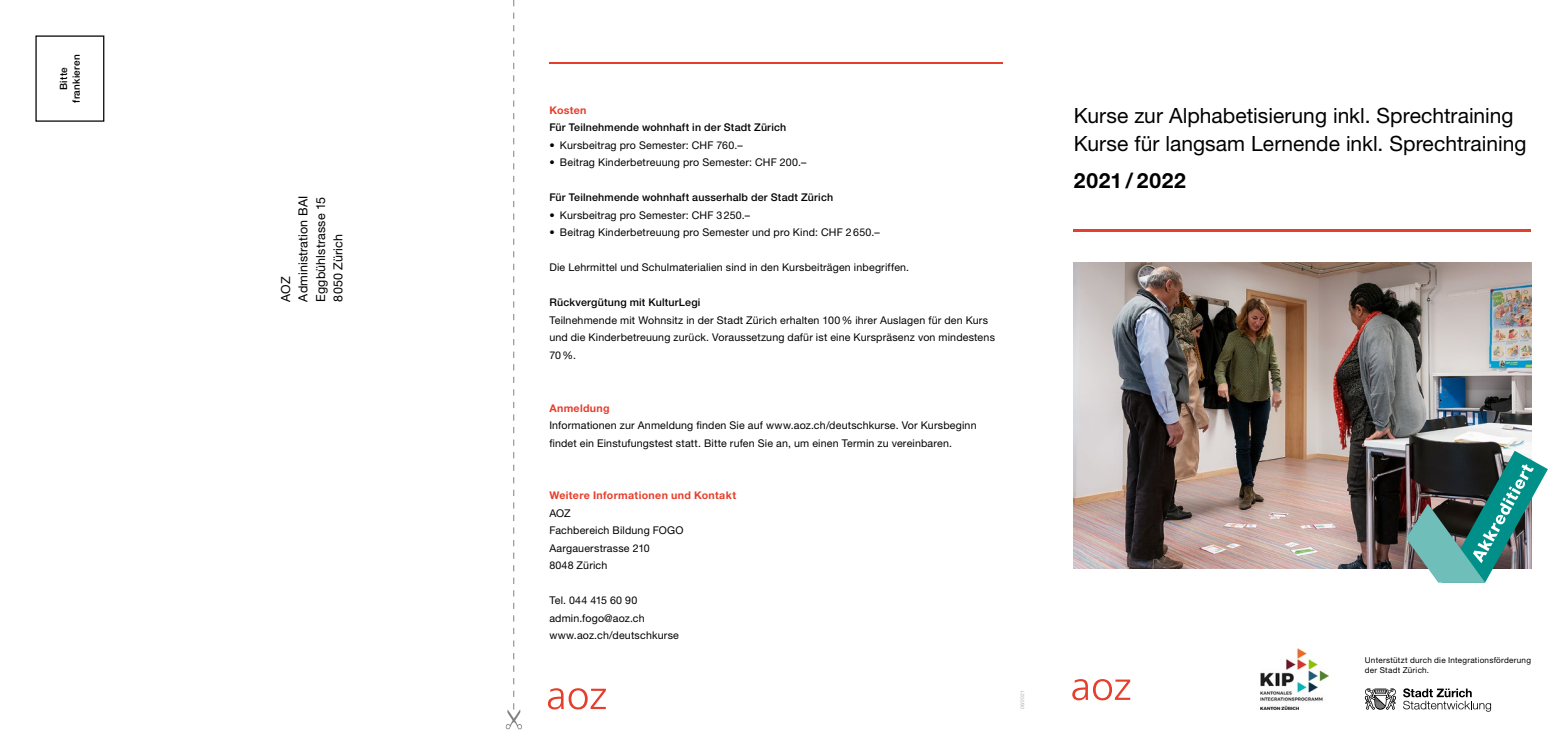
<style>
.page{position:relative;width:1563px;height:745px;background:#fff}
.page>*{position:absolute;margin:0;border:0;box-sizing:border-box;transform-origin:0 0}
.t1{font:21px/28.8px "Helvetica Neue LT Pro";color:#000}
.t2{font:700 21px "Helvetica Neue LT Pro";letter-spacing:.035em;color:#000}
.t3{font:12.5px/17.5px "Helvetica Neue LT Pro";letter-spacing:.01em;color:#000}
.t4{font:10.62px/17.5px "Helvetica Neue LT Pro";letter-spacing:.015em;color:#000}
.t5{font:500 10.62px "Helvetica Neue LT Pro";letter-spacing:.02em;color:#000}
.t6{font:700 10.62px "Helvetica Neue LT Pro";letter-spacing:.03em;color:#e63e2c}
.t7{font:500 10px/12.5px "Helvetica Neue LT Pro";letter-spacing:.02em;color:#000;text-align:center}
.t8{font:8.12px/10px "Helvetica Neue LT Pro";letter-spacing:.03em;color:#000}
.t9{font:5px "Helvetica Neue LT Pro";letter-spacing:.02em;color:#afafb0}
</style>
<div class="page">
<hr style="left:1074px;top:229px;width:457px;height:2px;background:#e63e2c">
<img style="left:1074px;top:263px;width:457px;height:304px">
<svg style="left:1072px;top:679px;width:58px;height:21px"></svg>
<svg style="left:548px;top:688px;width:58px;height:21px"></svg>
<hr style="left:549px;top:62px;width:454px;height:2px;background:#e63e2c">
<svg style="left:505px;top:0;width:17px;height:729px"></svg>
<img style="left:1260px;top:648px;width:68px;height:61px">
<svg style="left:1406px;top:450px;width:142px;height:132px"></svg>
<svg style="left:1403px;top:688px;width:88px;height:23px"></svg>
<svg style="left:1365px;top:688px;width:31px;height:21px"></svg>
<p class="t7" style="left:57px;top:103px;width:50px;rotate:-90deg">Bitte frankieren</p>
<p class="t3" style="left:277px;top:301px;width:107px;rotate:-90deg">AOZ<br>Administration BAI<br>Eggbühlstrasse 15<br>8050 Zürich</p>
<p class="t6" style="left:549px;top:103px;width:39px">Kosten</p>
<p class="t5" style="left:549px;top:121px;width:238px">Für Teilnehmende wohnhaft in der Stadt Zürich</p>
<p class="t4" style="left:549px;top:136px;width:195px">• Kursbeitrag pro Semester: CHF 760.–</p>
<p class="t4" style="left:549px;top:153px;width:259px">• Beitrag Kinderbetreuung pro Semester: CHF 200.–</p>
<p class="t5" style="left:549px;top:191px;width:285px">Für Teilnehmende wohnhaft ausserhalb der Stadt Zürich</p>
<p class="t4" style="left:549px;top:206px;width:202px">• Kursbeitrag pro Semester: CHF 3250.–</p>
<p class="t4" style="left:549px;top:223px;width:332px">• Beitrag Kinderbetreuung pro Semester und pro Kind: CHF 2650.–</p>
<p class="t4" style="left:549px;top:258px;width:361px">Die Lehrmittel und Schulmaterialien sind in den Kursbeiträgen inbegriffen.</p>
<p class="t5" style="left:549px;top:296px;width:153px">Rückvergütung mit KulturLegi</p>
<p class="t4" style="left:549px;top:311px;width:447px">Teilnehmende mit Wohnsitz in der Stadt Zürich erhalten 100% ihrer Auslagen für den Kurs und die Kinderbetreuung zurück. Voraussetzung dafür ist eine Kurspräsenz von mindestens<br>70%.</p>
<p class="t6" style="left:549px;top:401px;width:62px">Anmeldung</p>
<p class="t4" style="left:549px;top:416px;width:429px">Informationen zur Anmeldung finden Sie auf www.aoz.ch/deutschkurse. Vor Kursbeginn findet ein Einstufungstest statt. Bitte rufen Sie an, um einen Termin zu vereinbaren.</p>
<p class="t6" style="left:549px;top:488px;width:188px">Weitere Informationen und Kontakt</p>
<p class="t4" style="left:549px;top:503px;width:136px">AOZ<br>Fachbereich Bildung FOGO<br>Aargauerstrasse 210<br>8048 Zürich</p>
<p class="t4" style="left:549px;top:591px;width:131px">Tel. 044 415 60 90 admin.fogo@aoz.ch www.aoz.ch/deutschkurse</p>
<p class="t9" style="left:1019px;top:709px;width:20px;rotate:-90deg">06/2021</p>
<h1 class="t1" style="left:1074px;top:100px;width:454px">Kurse zur Alphabetisierung inkl. Sprechtraining<br>Kurse für langsam Lernende inkl. Sprechtraining</h1>
<h1 class="t2" style="left:1074px;top:167px;width:113px">2021 / 2022</h1>
<p class="t8" style="left:1365px;top:654px;width:168px">Unterstützt durch die Integrationsförderung der Stadt Zürich.</p>
</div>
